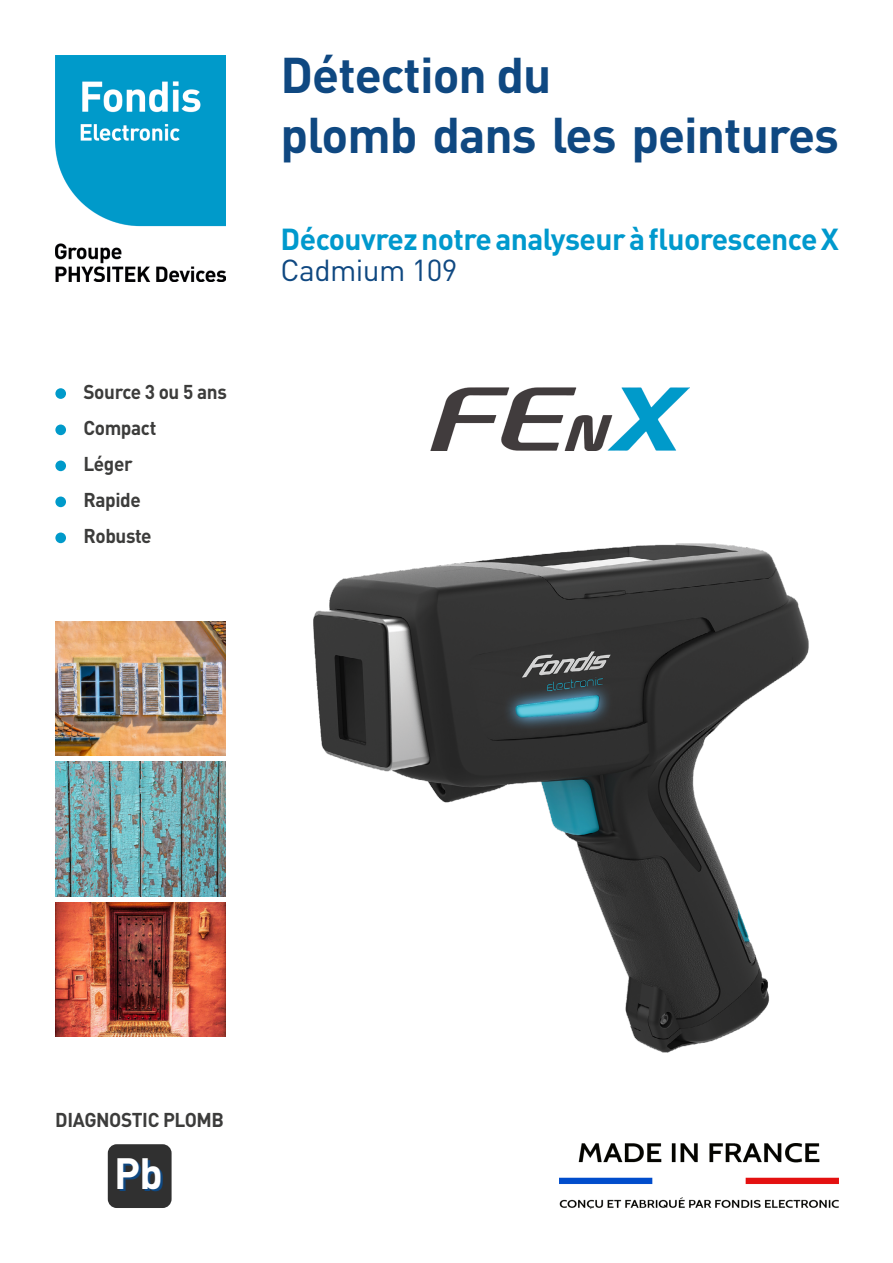
<style>
.page{position:relative;width:893px;height:1263px;background:#fff}
.page>*{position:absolute;margin:0;border:0;box-sizing:border-box;transform-origin:0 0}
.t1{font:700 49.5px/60px "DINOT";letter-spacing:-.02em;color:#0f4881}
.t2{font:700 43.2px "DINOT";color:#fff;scale:.96 1}
.t3{font:700 30px "DINOT";letter-spacing:-.02em;color:#0099cd}
.t4{font:30px "DINOT";letter-spacing:-.02em;color:#0f4881}
.t5{font:700 19.8px/36.2px "DINOT";letter-spacing:-.02em;color:#3c3c3b;scale:.96 1}
</style>
<div class="page">
<img style="left:55px;top:55px;width:170px;height:226px">
<img style="left:430px;top:387px;width:259px;height:63px">
<img style="left:313px;top:543px;width:496px;height:510px">
<img style="left:560px;top:1143px;width:279px;height:66px">
<div style="left:55px;top:388px;width:11px;height:11px;background:#009aca;border-radius:50%"></div>
<div style="left:55px;top:424px;width:11px;height:11px;background:#009aca;border-radius:50%"></div>
<div style="left:55px;top:460px;width:11px;height:11px;background:#009aca;border-radius:50%"></div>
<div style="left:55px;top:496px;width:11px;height:11px;background:#009aca;border-radius:50%"></div>
<div style="left:55px;top:532px;width:11px;height:11px;background:#009aca;border-radius:50%"></div>
<img style="left:55px;top:622px;width:170px;height:134px">
<img style="left:55px;top:762px;width:170px;height:134px">
<img style="left:55px;top:902px;width:170px;height:134px">
<div style="left:108px;top:1144px;width:64px;height:64px;background:#303030;border-radius:9px"></div>
<p class="t5" style="left:83px;top:373px;width:151px">Source 3 ou 5 ans<br>Compact<br>Léger<br>Rapide<br>Robuste</p>
<h1 class="t1" style="left:281px;top:44px;width:560px">Détection du<br>plomb dans les peintures</h1>
<h3 class="t3" style="left:281px;top:219px;width:560px">Découvrez notre analyseur à fluorescence X</h3>
<h3 class="t4" style="left:281px;top:252px;width:178px">Cadmium 109</h3>
<p class="t5" style="left:55px;top:1101px;width:177px">DIAGNOSTIC PLOMB</p>
<h2 class="t2" style="left:114px;top:1145px;width:52px">Pb</h2>
</div>
